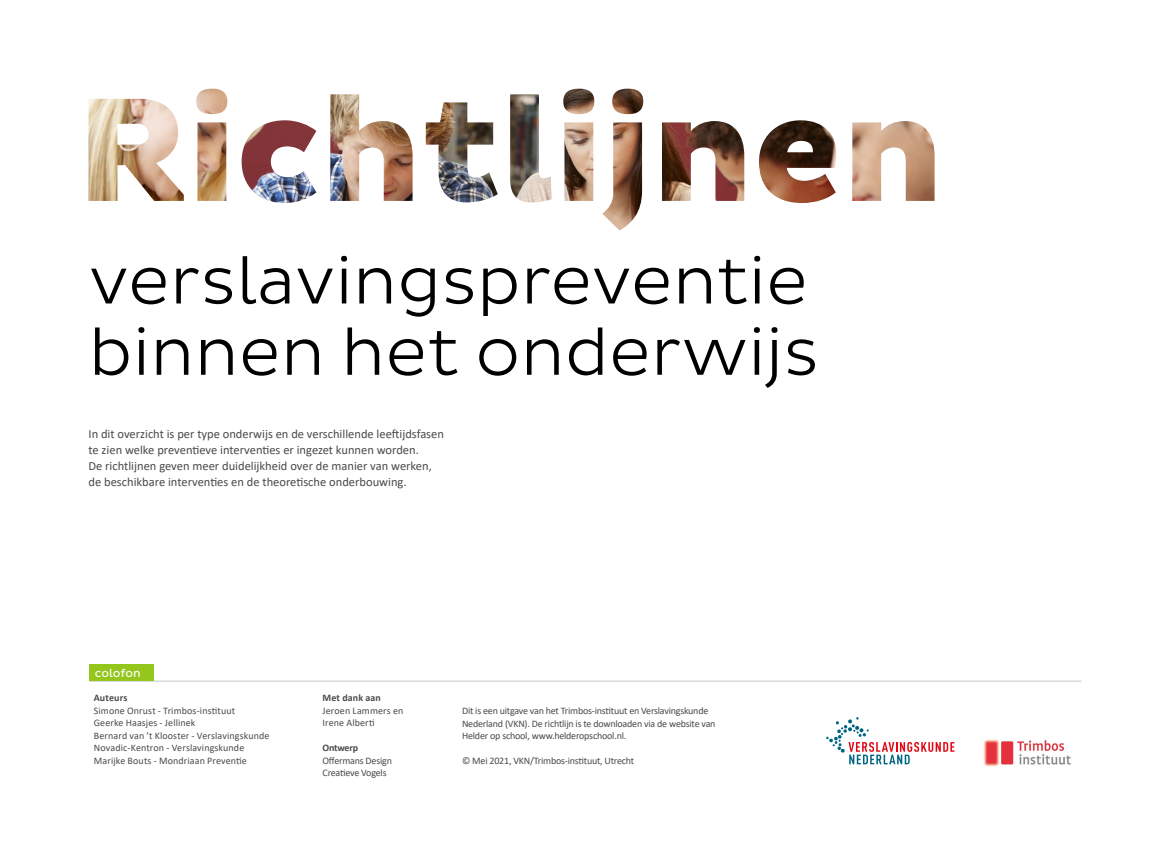
<style>
.page{position:relative;width:1170px;height:851px;background:#fff}
.page>*{position:absolute;margin:0;border:0;box-sizing:border-box;transform-origin:0 0}
.t1{font:300 66.5px/71.2px "Pluto Sans";color:#000}
.t2{font:12.5px "Calibri";color:#4a4a49}
.t3{font:11.5px "Pluto Sans";letter-spacing:-.005em;color:#fff}
.t4{font:10px "Calibri";letter-spacing:-.02em;color:#4a4a49}
.t5{font:10px "Calibri";letter-spacing:.01em;color:#4a4a49}
.t6{font:700 10px "Calibri";letter-spacing:.01em;color:#4a4a49}
.t7{font:700 10px "Calibri";letter-spacing:-.02em;color:#4a4a49}
</style>
<div class="page">
<img style="left:88px;top:89px;width:846px;height:141px">
<img style="left:983px;top:739px;width:88px;height:28px">
<hr style="left:89px;top:680px;width:992px;height:1px;background:#c6c6c6">
<div style="left:89px;top:664px;width:65px;height:17px;background:#94c61c"></div>
<svg style="left:826px;top:717px;width:128px;height:47px"></svg>
<p class="t1" style="left:88px;top:246px;width:731px">verslavingspreventie binnen het onderwijs</p>
<p class="t2" style="left:88px;top:424px;width:357px">In dit overzicht is per type onderwijs en de verschillende leeftijdsfasen</p>
<p class="t2" style="left:88px;top:441px;width:332px">te zien welke preventieve interventies er ingezet kunnen worden.</p>
<p class="t2" style="left:88px;top:457px;width:345px">De richtlijnen geven meer duidelijkheid over de manier van werken,</p>
<p class="t2" style="left:88px;top:473px;width:319px">de beschikbare interventies en de theoretische onderbouwing.</p>
<p class="t3" style="left:95px;top:666px;width:48px">colofon</p>
<p class="t6" style="left:94px;top:691px;width:35px">Auteurs</p>
<p class="t5" style="left:94px;top:703px;width:143px">Simone Onrust - Trimbos-instituut</p>
<p class="t5" style="left:94px;top:715px;width:103px">Geerke Haasjes - Jellinek</p>
<p class="t5" style="left:94px;top:728px;width:177px">Bernard van ’t Klooster - Verslavingskunde</p>
<p class="t5" style="left:94px;top:740px;width:152px">Novadic-Kentron - Verslavingskunde</p>
<p class="t5" style="left:94px;top:753px;width:154px">Marijke Bouts - Mondriaan Preventie</p>
<p class="t6" style="left:322px;top:691px;width:60px">Met dank aan</p>
<p class="t5" style="left:322px;top:703px;width:82px">Jeroen Lammers en</p>
<p class="t5" style="left:322px;top:715px;width:54px">Irene Alberti</p>
<p class="t7" style="left:322px;top:741px;width:37px">Ontwerp</p>
<p class="t4" style="left:322px;top:753px;width:71px">Offermans Design</p>
<p class="t4" style="left:322px;top:765px;width:66px">Creatieve Vogels</p>
<p class="t4" style="left:462px;top:703px;width:248px">Dit is een uitgave van het Trimbos-instituut en Verslavingskunde</p>
<p class="t4" style="left:462px;top:716px;width:255px">Nederland (VKN). De richtlijn is te downloaden via de website van</p>
<p class="t4" style="left:462px;top:728px;width:166px">Helder op school, www.helderopschool.nl.</p>
<p class="t4" style="left:462px;top:753px;width:174px">© Mei 2021, VKN/Trimbos-instituut, Utrecht</p>
</div>
